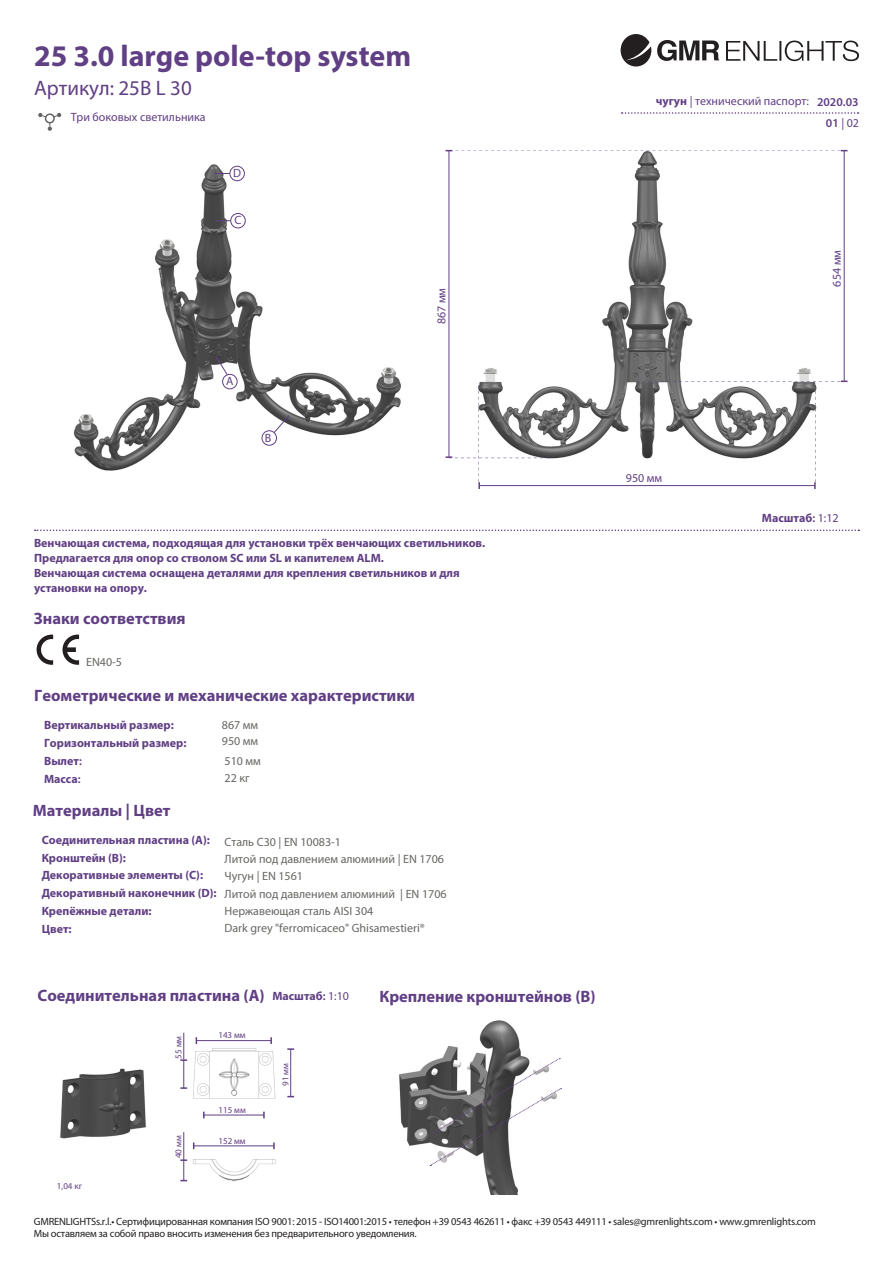
<style>
.page{position:relative;width:893px;height:1263px;background:#fff}
.page>*{position:absolute;margin:0;border:0;box-sizing:border-box;transform-origin:0 0}
.t1{font:700 30px "Myriad Pro";color:#603f84}
.t2{font:21px "Myriad Pro";color:#603f84}
.t3{font:700 16.5px "Myriad Pro";color:#603f84}
.t4{font:700 12px/17.9px "Myriad Pro";color:#603f84}
.t5{font:12px/17.1px "Myriad Pro";color:#656762}
.t6{font:12px "Myriad Pro";color:#603f84}
.t7{font:600 12px "Myriad Pro";color:#603f84}
.t8{font:10.5px/12px "Myriad Pro";letter-spacing:-.02em;color:#231f20}
.t9{font:9px "Myriad Pro";color:#603f84}
.s1{font-weight:600}
.s2{font-weight:400}
.s3{font-weight:700}
</style>
<div class="page">
<svg style="left:35px;top:529px;width:824px;height:2px"></svg>
<img style="left:73px;top:164px;width:328px;height:307px">
<div style="left:222px;top:374px;width:15px;height:15px;border:1px solid #603f84;border-radius:50%"></div>
<svg style="left:216px;top:357px;width:12px;height:18px"></svg>
<div style="left:230px;top:166px;width:15px;height:15px;border:1px solid #603f84;border-radius:50%"></div>
<svg style="left:215px;top:173px;width:15px;height:1px"></svg>
<div style="left:262px;top:431px;width:15px;height:14px;border:1px solid #603f84;border-radius:50%"></div>
<svg style="left:274px;top:415px;width:15px;height:18px"></svg>
<div style="left:231px;top:213px;width:14px;height:15px;border:1px solid #603f84;border-radius:50%"></div>
<svg style="left:216px;top:220px;width:15px;height:1px"></svg>
<svg style="left:38px;top:113px;width:24px;height:18px"></svg>
<svg style="left:37px;top:635px;width:16px;height:30px"></svg>
<svg style="left:63px;top:635px;width:16px;height:30px"></svg>
<img style="left:450px;top:149px;width:398px;height:338px">
<hr style="left:449px;top:151px;width:1px;height:306px;background:#603f84">
<hr style="left:844px;top:151px;width:1px;height:230px;background:#603f84">
<hr style="left:479px;top:485px;width:336px;height:1px;background:#603f84">
<svg style="left:446px;top:150px;width:401px;height:2px"></svg>
<svg style="left:636px;top:381px;width:211px;height:108px"></svg>
<svg style="left:446px;top:385px;width:103px;height:104px"></svg>
<svg style="left:622px;top:112px;width:237px;height:2px"></svg>
<img style="left:399px;top:1020px;width:128px;height:174px">
<svg style="left:430px;top:1058px;width:132px;height:108px"></svg>
<img style="left:60px;top:1068px;width:86px;height:71px">
<img style="left:187px;top:1048px;width:89px;height:51px">
<img style="left:180px;top:1142px;width:96px;height:40px">
<hr style="left:196px;top:1040px;width:75px;height:1px;background:#603f84">
<svg style="left:270px;top:1037px;width:2px;height:7px"></svg>
<hr style="left:194px;top:1145px;width:80px;height:1px;background:#603f84">
<svg style="left:273px;top:1142px;width:2px;height:7px"></svg>
<hr style="left:290px;top:1049px;width:1px;height:47px;background:#603f84">
<svg style="left:287px;top:1048px;width:7px;height:2px"></svg>
<hr style="left:204px;top:1115px;width:60px;height:1px;background:#603f84">
<svg style="left:263px;top:1112px;width:2px;height:6px"></svg>
<svg style="left:203px;top:1112px;width:2px;height:6px"></svg>
<svg style="left:180px;top:1033px;width:7px;height:56px"></svg>
<svg style="left:180px;top:1132px;width:7px;height:49px"></svg>
<svg style="left:621px;top:34px;width:30px;height:33px"></svg>
<svg style="left:657px;top:40px;width:62px;height:21px"></svg>
<svg style="left:726px;top:41px;width:133px;height:20px"></svg>
<h1 class="t1" style="left:34px;top:36px;width:379px">25 3.0 large pole-top system</h1>
<h2 class="t2" style="left:34px;top:75px;width:159px">Артикул: 25B L 30</h2>
<p class="t6" style="left:71px;top:110px;width:137px">Три боковых светильника</p>
<p class="t6" style="left:233px;top:166px;width:9px">D</p>
<p class="t6" style="left:234px;top:213px;width:8px">C</p>
<p class="t6" style="left:226px;top:374px;width:9px">A</p>
<p class="t6" style="left:265px;top:430px;width:8px">B</p>
<p class="t6" style="left:434px;top:324px;width:38px;rotate:-90deg">867 мм</p>
<p class="t4" style="left:34px;top:535px;width:453px;line-height:15px">Венчающая система, подходящая для установки трёх венчающих светильников.<br>Предлагается для опор со стволом SC или SL и капителем ALM.<br>Венчающая система оснащена деталями для крепления светильников и для установки на опору.</p>
<h3 class="t3" style="left:34px;top:608px;width:153px">Знаки соответствия</h3>
<p class="t5" style="left:86px;top:653px;width:37px">EN40-5</p>
<h3 class="t3" style="left:34px;top:685px;width:382px">Геометрические и механические характеристики</h3>
<p class="t4" style="left:44px;top:715px;width:144px">Вертикальный размер:<br>Горизонтальный размер:<br>Вылет<span class="s1">:<br></span>Масса<span class="s1">:</span></p>
<p class="t5" style="left:222px;top:717px;width:38px;line-height:15.8px">867 мм<br>950 мм</p>
<p class="t5" style="left:225px;top:752px;width:38px">510 мм<br>22 кг</p>
<h3 class="t3" style="left:33px;top:800px;width:139px">Материалы | Цвет</h3>
<p class="t4" style="left:42px;top:830px;width:177px">Соединительная пластина (A):<br>Кронштейн (B):<br>Декоративные элементы (C):<br>Декоративный наконечник (D):<br>Крепёжные детали:<br>Цвет:</p>
<p class="t5" style="left:225px;top:833px;width:224px">Сталь C30 | EN 10083-1<br>Литой под давлением алюминий | EN 1706<br>Чугун | EN 1561<br>Литой под давлением алюминий | EN 1706<br>Нержавеющая сталь AISI 304<br>Dark grey "ferromicaceo" Ghisamestieri®</p>
<h3 class="t3" style="left:38px;top:985px;width:229px">Соединительная пластина (A)</h3>
<p class="t4" style="left:272px;top:987px;width:78px">Масштаб<span class="s1">:</span> <span class="s2">1:10</span></p>
<h3 class="t3" style="left:379px;top:986px;width:218px">Крепление кронштейнов (B)</h3>
<p class="t9" style="left:57px;top:1180px;width:27px">1,04 кг</p>
<p class="t9" style="left:173px;top:1058px;width:24px;rotate:-90deg">55 мм</p>
<p class="t9" style="left:173px;top:1158px;width:24px;rotate:-90deg">40 мм</p>
<p class="t9" style="left:218px;top:1030px;width:29px">143 мм</p>
<p class="t9" style="left:218px;top:1104px;width:29px">115 мм</p>
<p class="t9" style="left:218px;top:1135px;width:29px">152 мм</p>
<p class="t9" style="left:280px;top:1086px;width:24px;rotate:-90deg">91 мм</p>
<p class="t6" style="left:656px;top:94px;width:154px"><span class="s3">чугун</span> | технический паспорт:</p>
<p class="t7" style="left:817px;top:94px;width:43px">2020.03</p>
<p class="t6" style="left:826px;top:115px;width:35px"><span class="s1">01</span> | 02</p>
<p class="t6" style="left:829px;top:286px;width:38px;rotate:-90deg">654 мм</p>
<p class="t6" style="left:626px;top:471px;width:38px">950 мм</p>
<p class="t4" style="left:762px;top:509px;width:78px">Масштаб<span class="s1">:</span> <span class="s2">1:12</span></p>
<p class="t8" style="left:34px;top:1215px;width:783px">GMRENLIGHTSs.r.l.• Сертифицированная компания ISO 9001: 2015 - ISO14001:2015 • телефон +39 0543 462611 • факс +39 0543 449111 • sales@gmrenlights.com • www.gmrenlights.com<br>Мы оставляем за собой право вносить изменения без предварительного уведомления.</p>
</div>
